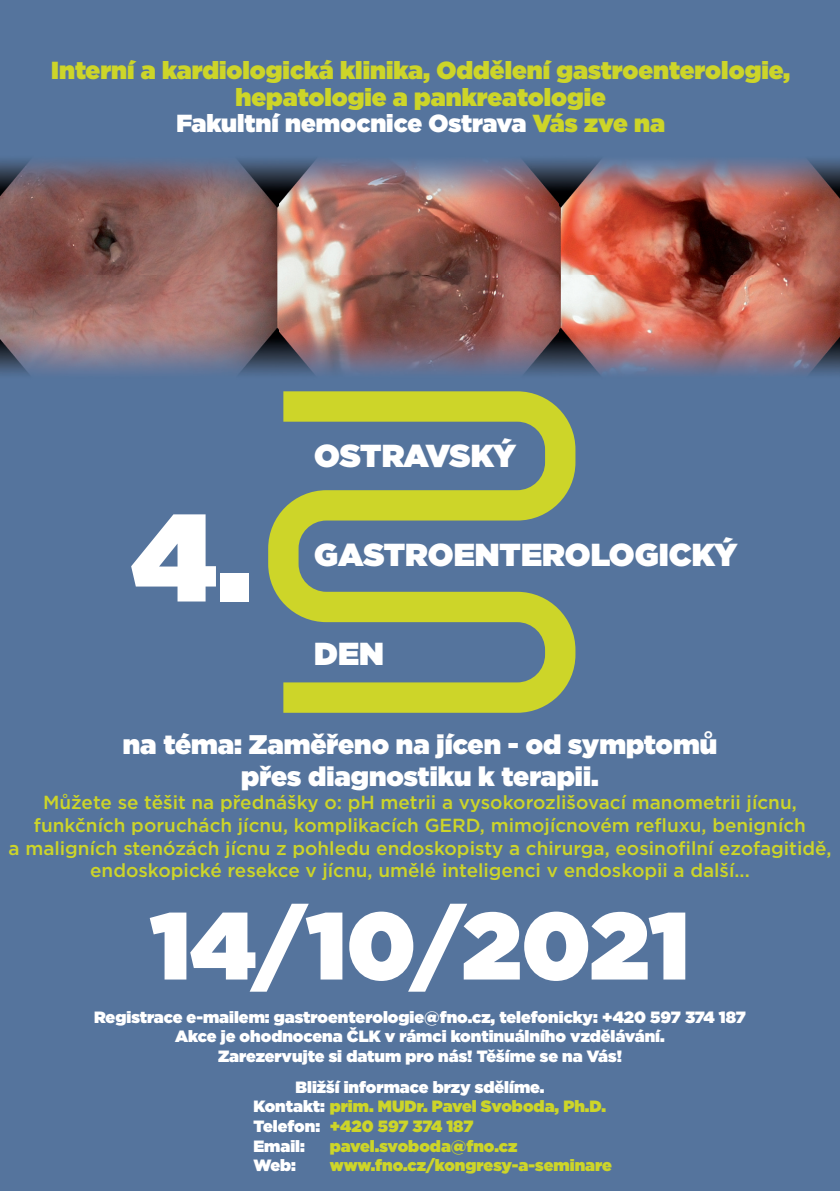
<style>
.page{position:relative;width:840px;height:1191px;background:#fff}
.page>*{position:absolute;margin:0;border:0;box-sizing:border-box;transform-origin:0 0}
.t1{font:900 123.6px "Gotham";color:#fff}
.t2{font:900 95px "Gotham";color:#fff}
.t3{font:900 31.8px "Gotham";color:#fff}
.t4{font:900 31.8px "Gotham";letter-spacing:-.025em;color:#fff}
.t5{font:900 27px/32.2px "Gotham";color:#fff;text-align:center}
.t6{font:900 24.6px/26.8px "Gotham";color:#cdd529;text-align:center}
.t7{font:500 19px/22.6px "Gotham";color:#cdd529;text-align:center}
.t8{font:900 16.4px/19.6px "Gotham";color:#fff;text-align:center}
.t9{font:900 16.4px "Gotham";color:#cdd529}
.s1{color:#fff}
.s2{color:#cdd529}
</style>
<div class="page">
<div style="left:0;top:0;width:839px;height:1191px;background:#55749d"></div>
<img style="left:0;top:159px;width:839px;height:309px">
<svg style="left:268px;top:391px;width:307px;height:322px"></svg>
<p class="t6" style="left:51px;top:56px;width:740px">Interní a kardiologická klinika, Oddělení gastroenterologie, hepatologie a pankreatologie<br><span class="s1">Fakultní nemocnice Ostrava</span> Vás zve na</p>
<h1 class="t1" style="left:131px;top:469px;width:121px">4.</h1>
<h3 class="t4" style="left:314px;top:433px;width:203px">OSTRAVSKÝ</h3>
<h3 class="t3" style="left:314px;top:531px;width:424px">GASTROENTEROLOGICKÝ</h3>
<h3 class="t3" style="left:314px;top:630px;width:71px">DEN</h3>
<h3 class="t5" style="left:123px;top:728px;width:595px">na téma: Zaměřeno na jícen - od symptomů přes diagnostiku k terapii.</h3>
<p class="t7" style="left:9px;top:791px;width:823px">Můžete se těšit na přednášky o: pH metrii a vysokorozlišovací manometrii jícnu, funkčních poruchách jícnu, komplikacích GERD, mimojícnovém refluxu, benigních<br>a maligních stenózách jícnu z pohledu endoskopisty a chirurga, eosinofilní ezofagitidě, endoskopické resekce v jícnu, umělé inteligenci v endoskopii a další...</p>
<h2 class="t2" style="left:150px;top:877px;width:540px">14/10/2021</h2>
<p class="t8" style="left:94px;top:1006px;width:653px">Registrace e-mailem: gastroenterologie@fno.cz, telefonicky: +420 597 374 187<br>Akce je ohodnocena ČLK v rámci kontinuálního vzdělávání.<br>Zarezervujte si datum pro nás! Těšíme se na Vás!</p>
<p class="t8" style="left:253px;top:1076px;width:354px;text-align:left;text-indent:42px">Bližší informace brzy sdělíme.<br>Kontakt: <span class="s2">prim. MUDr. Pavel Svoboda, Ph.D.<br></span>Telefon: <span class="s2">+420 597 374 187<br></span>Email:</p>
<p class="t9" style="left:329px;top:1134px;width:189px">pavel.svoboda@fno.cz</p>
<p class="t8" style="left:253px;top:1155px;width:44px">Web:</p>
<p class="t9" style="left:329px;top:1153px;width:283px">www.fno.cz/kongresy-a-seminare</p>
</div>
